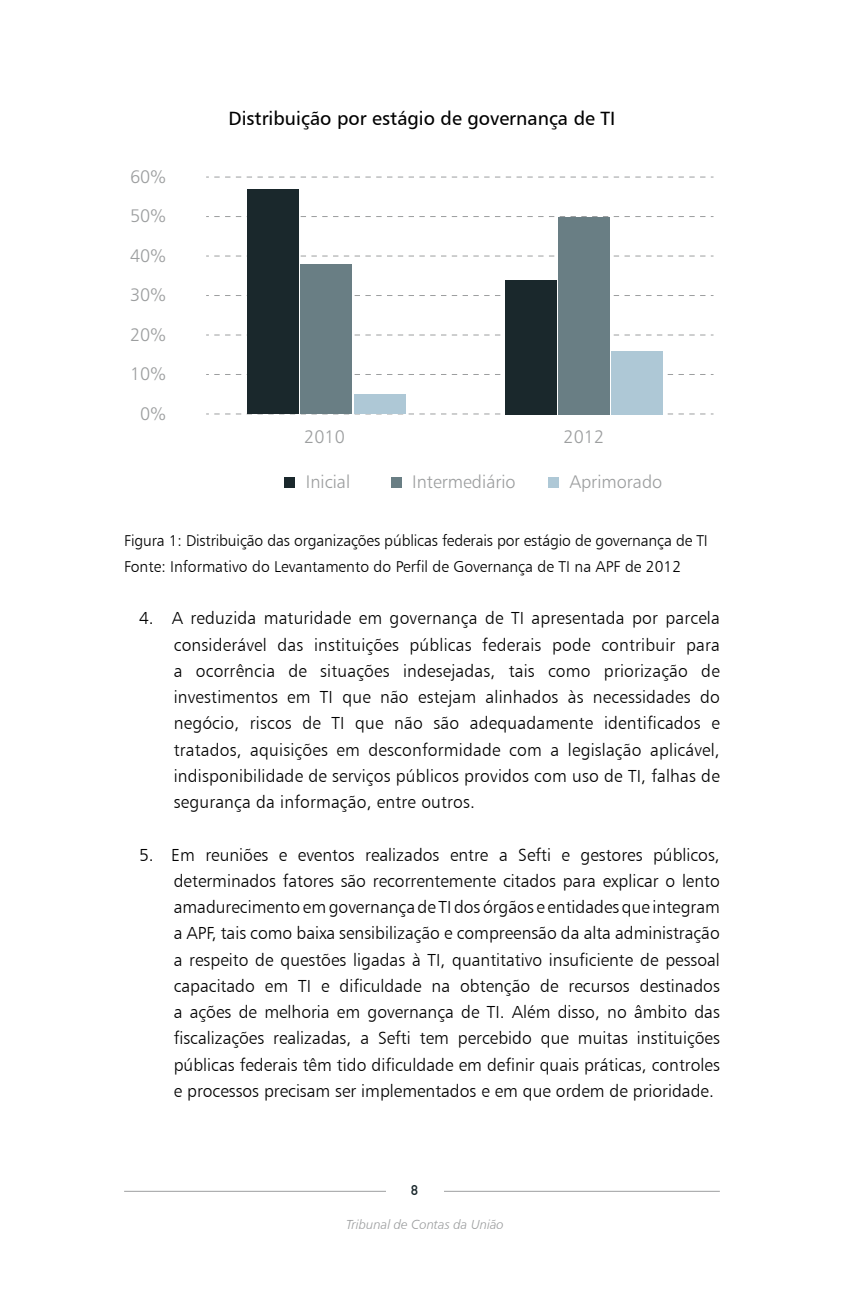
<style>
.page{position:relative;width:844px;height:1290px;background:#fff}
.page>*{position:absolute;margin:0;border:0;box-sizing:border-box;transform-origin:0 0}
.t1{font:19.25px "Humanist 777 BT Roman B";color:#000}
.t2{font:18.2px/39.6px "Humanist 777 BT Light B";color:#9c9e9f;text-align:center}
.t3{font:17.5px/26.2px "Humanist 777 BT Light B";letter-spacing:.005em;color:#000;text-align:justify}
.t4{font:15.75px/26.2px "Humanist 777 BT Light B";letter-spacing:-.01em;color:#000}
.t5{font:14px "DIN Mittelschrift Std";color:#1a282c}
.t6{font:13.12px "Humanist 777 BT Light Italic B";color:#9c9e9f}
</style>
<div class="page">
<hr style="left:124px;top:1191px;width:595px;height:1px;background:#9c9e9f">
<div style="left:386px;top:1175px;width:57px;height:30px;background:#fff"></div>
<svg style="left:206px;top:177px;width:507px;height:1px"></svg>
<svg style="left:206px;top:216px;width:507px;height:1px"></svg>
<svg style="left:206px;top:256px;width:507px;height:1px"></svg>
<svg style="left:206px;top:295px;width:507px;height:1px"></svg>
<svg style="left:206px;top:334px;width:507px;height:1px"></svg>
<svg style="left:206px;top:374px;width:507px;height:1px"></svg>
<svg style="left:206px;top:413px;width:507px;height:1px"></svg>
<div style="left:391px;top:477px;width:10px;height:11px;background:#697e84"></div>
<div style="left:548px;top:477px;width:10px;height:11px;background:#aec8d6"></div>
<div style="left:300px;top:264px;width:52px;height:150px;background:#697e84"></div>
<div style="left:354px;top:394px;width:51px;height:20px;background:#aec8d6"></div>
<div style="left:284px;top:477px;width:11px;height:11px;background:#1a282c"></div>
<div style="left:247px;top:189px;width:51px;height:225px;background:#1a282c"></div>
<div style="left:504px;top:280px;width:52px;height:134px;background:#1a282c"></div>
<div style="left:558px;top:217px;width:51px;height:197px;background:#697e84"></div>
<div style="left:611px;top:351px;width:51px;height:63px;background:#aec8d6"></div>
<p class="t2" style="left:130px;top:156px;width:37px">60%<br>50%<br>40%<br>30%<br>20%<br>10%<br>0%</p>
<p class="t1" style="left:228px;top:107px;width:388px">Distribuição por estágio de governança de TI</p>
<p class="t2" style="left:563px;top:417px;width:42px">2012</p>
<p class="t2" style="left:304px;top:417px;width:42px">2010</p>
<p class="t2" style="left:306px;top:462px;width:46px">Inicial</p>
<p class="t2" style="left:412px;top:462px;width:105px">Intermediário</p>
<p class="t2" style="left:569px;top:462px;width:95px">Aprimorado</p>
<p class="t4" style="left:124px;top:527px;width:585px">Figura 1: Distribuição das organizações públicas federais por estágio de governança de TI<br>Fonte: Informativo do Levantamento do Perfil de Governança de TI na APF de 2012</p>
<p class="t3" style="left:174px;top:605px;width:547px;text-indent:-35px">4. A reduzida maturidade em governança de TI apresentada por parcela considerável das instituições públicas federais pode contribuir para a ocorrência de situações indesejadas, tais como priorização de investimentos em TI que não estejam alinhados às necessidades do negócio, riscos de TI que não são adequadamente identificados e tratados, aquisições em desconformidade com a legislação aplicável, indisponibilidade de serviços públicos providos com uso de TI, falhas de segurança da informação, entre outros.</p>
<p class="t3" style="left:174px;top:841px;width:547px;text-indent:-35px">5. Em reuniões e eventos realizados entre a Sefti e gestores públicos, determinados fatores são recorrentemente citados para explicar o lento amadurecimento em governança de TI dos órgãos e entidades que integram a APF, tais como baixa sensibilização e compreensão da alta administração a respeito de questões ligadas à TI, quantitativo insuficiente de pessoal capacitado em TI e dificuldade na obtenção de recursos destinados a ações de melhoria em governança de TI. Além disso, no âmbito das fiscalizações realizadas, a Sefti tem percebido que muitas instituições públicas federais têm tido dificuldade em definir quais práticas, controles e processos precisam ser implementados e em que ordem de prioridade.</p>
<p class="t5" style="left:411px;top:1182px;width:8px">8</p>
<p class="t6" style="left:346px;top:1216px;width:159px">Tribunal de Contas da União</p>
</div>
